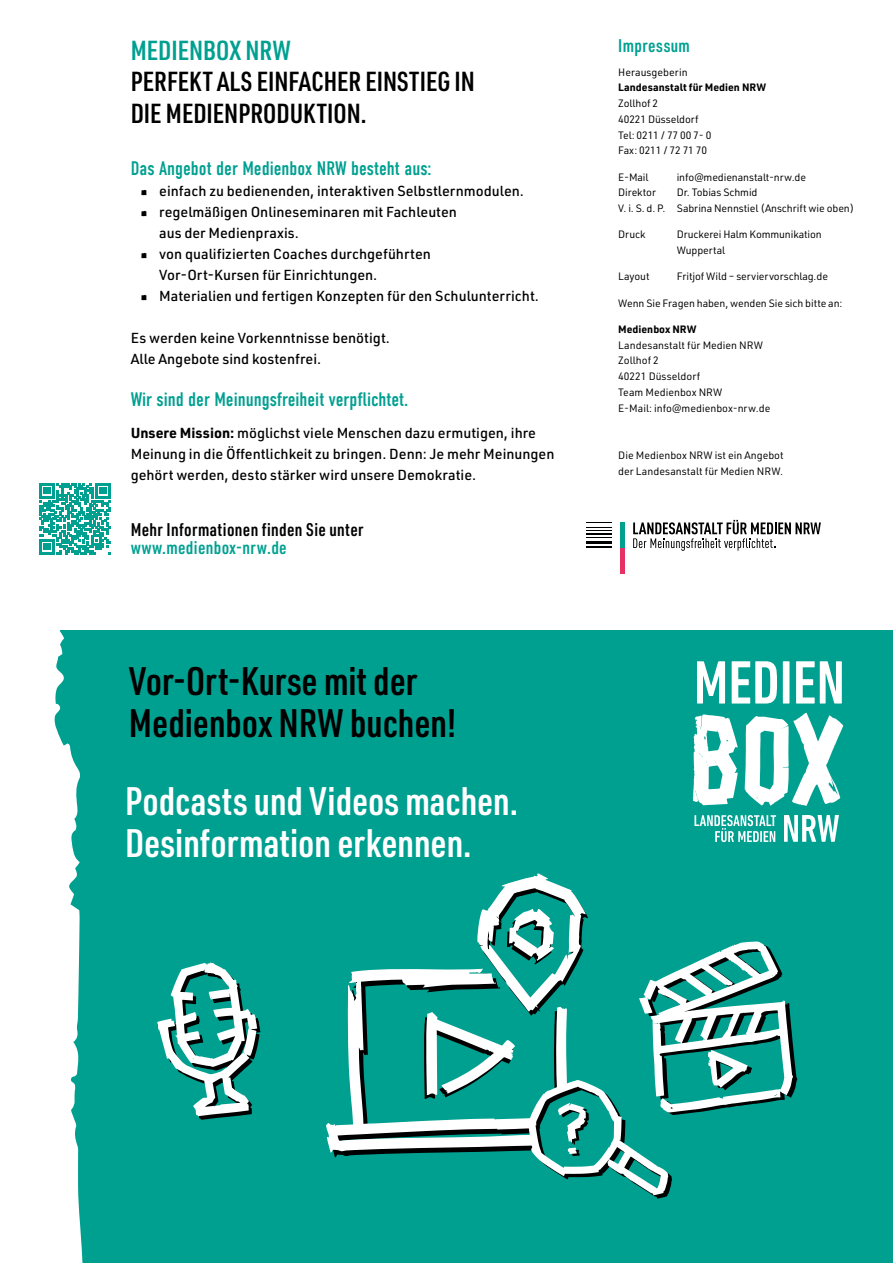
<style>
.page{position:relative;width:893px;height:1263px;background:#fff}
.page>*{position:absolute;margin:0;border:0;box-sizing:border-box;transform-origin:0 0}
.t1{font:600 39px/42px "URWDIN Cond";color:#fff}
.t2{font:600 39px/42px "URWDIN Cond";color:#000}
.t3{font:600 27px/31.5px "URWDIN Cond";color:#000}
.t4{font:600 27px "URWDIN Cond";color:#00a091}
.t5{font:19.5px "DIN Condensed VF";color:#00a091}
.t6{font:600 18px "URWDIN Cond";letter-spacing:.02em;color:#000}
.t7{font:600 18px "URWDIN Cond";letter-spacing:.02em;color:#00a091}
.t8{font:500 14.25px/21px "URWDIN";color:#000}
.t9{font:10.5px/15.8px "URWDIN";letter-spacing:-.005em;color:#000}
.t10{font:700 10.5px "URWDIN";color:#000}
.s1{font-weight:700}
</style>
<div class="page">
<div style="left:54px;top:630px;width:839px;height:633px;background:#00a091"></div>
<svg style="left:693px;top:661px;width:150px;height:181px"></svg>
<svg style="left:633px;top:520px;width:188px;height:31px"></svg>
<div style="left:620px;top:548px;width:5px;height:25px;background:#e53262"></div>
<div style="left:620px;top:522px;width:5px;height:26px;background:#00a091"></div>
<hr style="left:586px;top:545px;width:26px;height:3px;background:#000">
<hr style="left:586px;top:541px;width:26px;height:2px;background:#000">
<hr style="left:586px;top:537px;width:26px;height:2px;background:#000">
<hr style="left:586px;top:533px;width:26px;height:2px;background:#000">
<svg style="left:586px;top:522px;width:26px;height:9px"></svg>
<hr style="left:586px;top:525px;width:26px;height:2px;background:#fff">
<hr style="left:586px;top:528px;width:26px;height:2px;background:#fff">
<svg style="left:40px;top:483px;width:70px;height:71px"></svg>
<svg style="left:157px;top:962px;width:104px;height:158px"></svg>
<svg style="left:326px;top:968px;width:98px;height:185px;fill:#00a091"></svg>
<svg style="left:424px;top:873px;width:373px;height:326px"></svg>
<h2 class="t4" style="left:131px;top:32px;width:162px">MEDIENBOX NRW</h2>
<h2 class="t3" style="left:131px;top:65px;width:346px">PERFEKT ALS EINFACHER EINSTIEG IN<br>DIE MEDIENPRODUKTION.</h2>
<h3 class="t5" style="left:131px;top:158px;width:302px">Das Angebot der Medienbox NRW besteht aus:</h3>
<p class="t8" style="left:159px;top:180px;width:381px">einfach zu bedienenden, interaktiven Selbstlernmodulen. regelmäßigen Onlineseminaren mit Fachleuten<br>aus der Medienpraxis.<br>von qualifizierten Coaches durchgeführten<br>Vor-Ort-Kursen für Einrichtungen.<br>Materialien und fertigen Konzepten für den Schulunterricht.</p>
<p class="t8" style="left:131px;top:327px;width:261px">Es werden keine Vorkenntnisse benötigt.<br>Alle Angebote sind kostenfrei.</p>
<h3 class="t5" style="left:131px;top:389px;width:279px">Wir sind der Meinungsfreiheit verpflichtet.</h3>
<p class="t8" style="left:131px;top:422px;width:425px"><span class="s1">Unsere Mission:</span> möglichst viele Menschen dazu ermutigen, ihre<br>Meinung in die Öffentlichkeit zu bringen. Denn: Je mehr Meinungen gehört werden, desto stärker wird unsere Demokratie.</p>
<p class="t6" style="left:131px;top:517px;width:234px">Mehr Informationen finden Sie unter</p>
<p class="t7" style="left:131px;top:535px;width:157px">www.medienbox-nrw.de</p>
<h1 class="t2" style="left:129px;top:659px;width:329px">Vor-Ort-Kurse mit der<br>Medienbox NRW buchen!</h1>
<h1 class="t1" style="left:125px;top:779px;width:395px">Podcasts und Videos machen.<br>Desinformation erkennen.</h1>
<p class="t7" style="left:618px;top:34px;width:73px">Impressum</p>
<p class="t9" style="left:618px;top:64px;width:71px">Herausgeberin</p>
<p class="t10" style="left:618px;top:80px;width:149px">Landesanstalt für Medien NRW</p>
<p class="t9" style="left:618px;top:95px;width:95px">Zollhof 2<br>40221 Düsseldorf<br>Tel: 0211 / 77 00 7- 0<br>Fax: 0211 / 72 71 70</p>
<p class="t9" style="left:618px;top:169px;width:32px">E-Mail</p>
<p class="t9" style="left:677px;top:169px;width:131px">info@medienanstalt-nrw.de</p>
<p class="t9" style="left:618px;top:184px;width:39px">Direktor</p>
<p class="t9" style="left:618px;top:184px;width:238px;text-indent:58px">Dr. Tobias Schmid<br>V. i. S. d. P. Sabrina Nennstiel (Anschrift wie oben)</p>
<p class="t9" style="left:618px;top:226px;width:29px">Druck</p>
<p class="t9" style="left:677px;top:226px;width:147px">Druckerei Halm Kommunikation<br>Wuppertal</p>
<p class="t9" style="left:618px;top:268px;width:33px">Layout</p>
<p class="t9" style="left:677px;top:268px;width:153px">Fritjof Wild – serviervorschlag.de</p>
<p class="t9" style="left:618px;top:295px;width:226px">Wenn Sie Fragen haben, wenden Sie sich bitte an:</p>
<p class="t10" style="left:618px;top:322px;width:80px">Medienbox NRW</p>
<p class="t9" style="left:618px;top:337px;width:154px">Landesanstalt für Medien NRW<br>Zollhof 2<br>40221 Düsseldorf<br>Team Medienbox NRW<br>E-Mail: info@medienbox-nrw.de</p>
<p class="t9" style="left:618px;top:447px;width:167px">Die Medienbox NRW ist ein Angebot der Landesanstalt für Medien NRW.</p>
</div>
